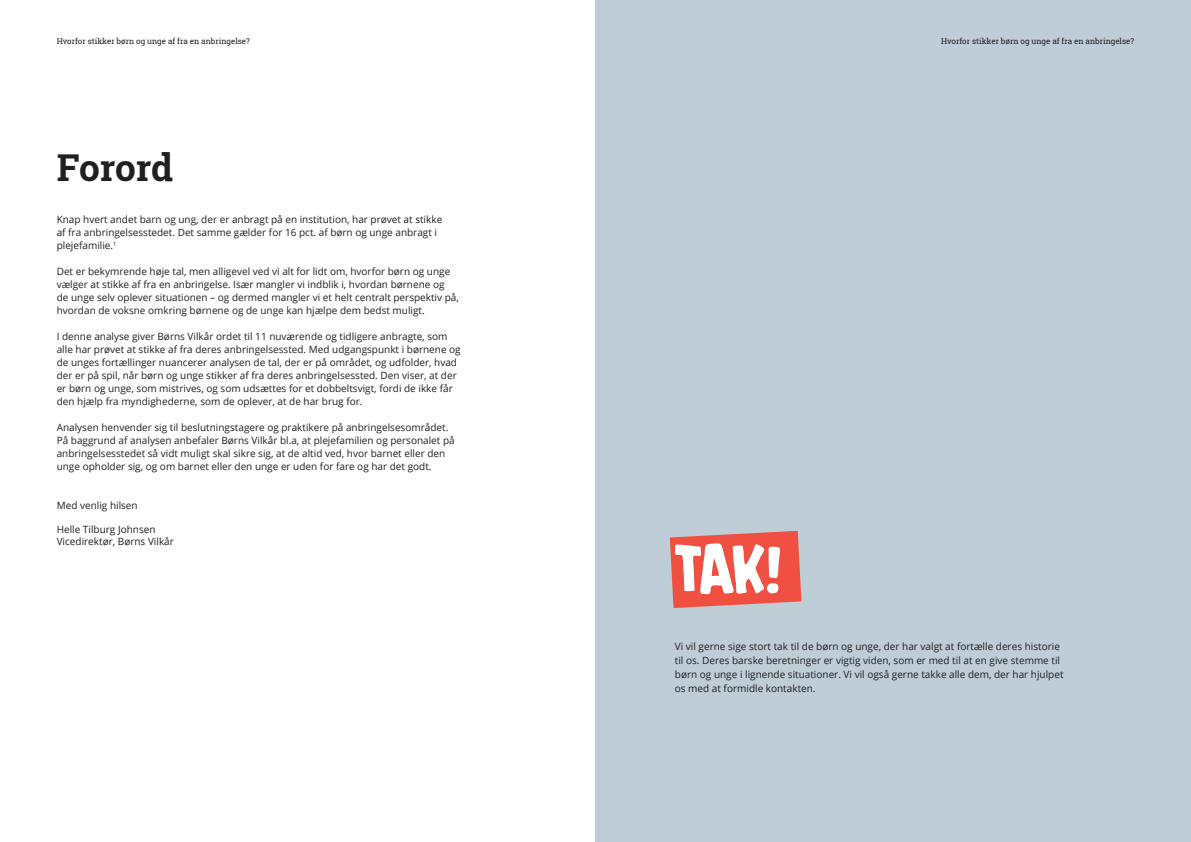
<style>
.page{position:relative;width:1191px;height:842px;background:#fff}
.page>*{position:absolute;margin:0;border:0;box-sizing:border-box;transform-origin:0 0}
.t1{font:700 57px "Imaginary Friend BB";color:#fff}
.Overskrift_1__RS{font:700 37px "Roboto Slab";letter-spacing:-.01em;color:#231f20}
.t2{font:10px/13px "Open Sans";color:#231f20}
.t3{font:8px "Roboto Slab";color:#231f20}
</style>
<div class="page">
<div style="left:595px;top:0;width:596px;height:842px;background:#becdd6"></div>
<svg style="left:670px;top:531px;width:131px;height:77px;background:#ea5c50"></svg>
<p class="t3" style="left:57px;top:36px;width:195px">Hvorfor stikker børn og unge af fra en anbringelse?</p>
<p class="Overskrift_1__RS" style="left:57px;top:142px;width:118px">Forord</p>
<p class="t2" style="left:57px;top:213px;width:387px">Knap hvert andet barn og ung, der er anbragt på en institution, har prøvet at stikke af fra anbringelsesstedet. Det samme gælder for 16 pct. af børn og unge anbragt i plejefamilie.<sup>1</sup></p>
<p class="t2" style="left:57px;top:265px;width:404px">Det er bekymrende høje tal, men alligevel ved vi alt for lidt om, hvorfor børn og unge vælger at stikke af fra en anbringelse. Især mangler vi indblik i, hvordan børnene og<br>de unge selv oplever situationen – og dermed mangler vi et helt centralt perspektiv på, hvordan de voksne omkring børnene og de unge kan hjælpe dem bedst muligt.</p>
<p class="t2" style="left:57px;top:330px;width:405px">I denne analyse giver Børns Vilkår ordet til 11 nuværende og tidligere anbragte, som alle har prøvet at stikke af fra deres anbringelsessted. Med udgangspunkt i børnene og de unges fortællinger nuancerer analysen de tal, der er på området, og udfolder, hvad der er på spil, når børn og unge stikker af fra deres anbringelsessted. Den viser, at der er børn og unge, som mistrives, og som udsættes for et dobbeltsvigt, fordi de ikke får den hjælp fra myndighederne, som de oplever, at de har brug for.</p>
<p class="t2" style="left:57px;top:421px;width:399px">Analysen henvender sig til beslutningstagere og praktikere på anbringelsesområdet.<br>På baggrund af analysen anbefaler Børns Vilkår bl.a, at plejefamilien og personalet på anbringelsesstedet så vidt muligt skal sikre sig, at de altid ved, hvor barnet eller den unge opholder sig, og om barnet eller den unge er uden for fare og har det godt.</p>
<p class="t2" style="left:57px;top:499px;width:82px">Med venlig hilsen</p>
<p class="t2" style="left:57px;top:523px;width:100px">Helle Tilburg Johnsen</p>
<p class="t2" style="left:57px;top:535px;width:119px">Vicedirektør, Børns Vilkår</p>
<p class="t3" style="left:941px;top:36px;width:195px">Hvorfor stikker børn og unge af fra en anbringelse?</p>
<p class="t1" style="left:675px;top:525px;width:109px">Tak!</p>
<p class="t2" style="left:675px;top:639px;width:390px;line-height:14px">Vi vil gerne sige stort tak til de børn og unge, der har valgt at fortælle deres historie til os. Deres barske beretninger er vigtig viden, som er med til at en give stemme til børn og unge i lignende situationer. Vi vil også gerne takke alle dem, der har hjulpet os med at formidle kontakten.</p>
</div>
